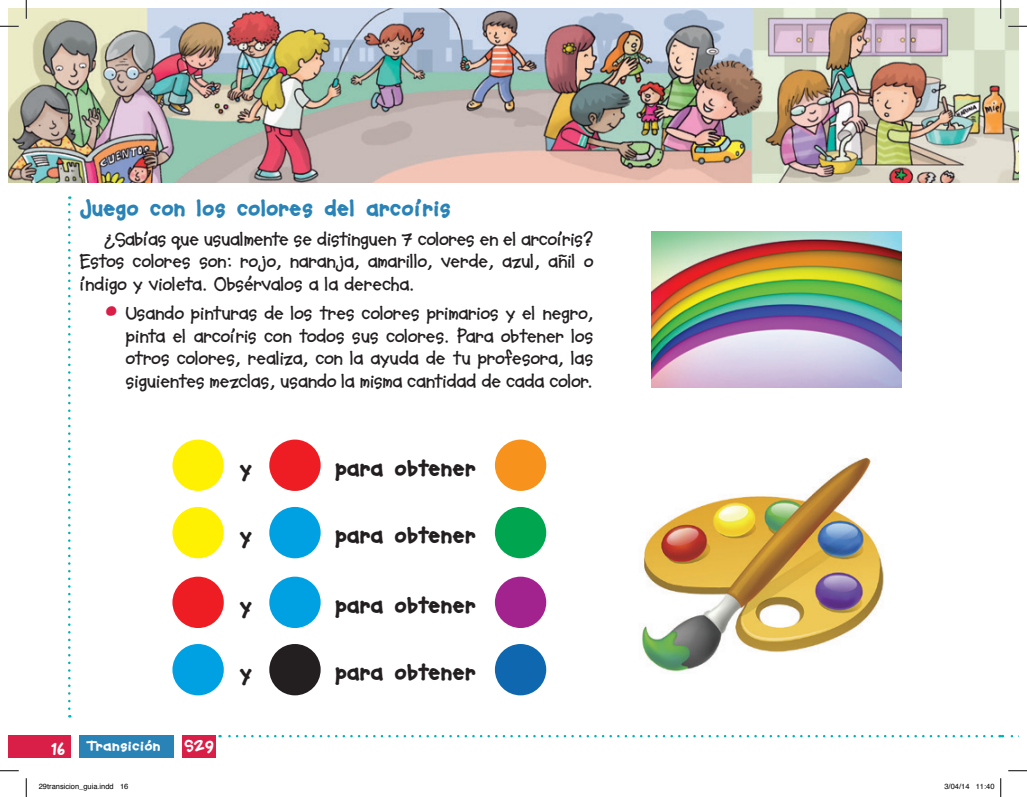
<style>
.page{position:relative;width:1027px;height:797px;background:#fff}
.page>*{position:absolute;margin:0;border:0;box-sizing:border-box;transform-origin:0 0}
.t1{font:800 25px "Soupbone OT";letter-spacing:-.005em;color:#231f20}
.t2{font:800 25px "Soupbone OT";letter-spacing:-.005em;color:#2a83b7}
.t3{font:700 20px/22.5px "Soupbone OT";letter-spacing:-.005em;color:#231f20;text-align:justify}
.t4{font:800 17.5px "Soupbone OT";color:#fff}
.t5{font:800 15px "Soupbone OT";letter-spacing:.02em;color:#fff;scale:1.1 1}
.t6{font:7.5px "Helvetica";color:#000}
.s1{color:#d91e47}
</style>
<div class="page">
<img style="left:9px;top:9px;width:1009px;height:173px">
<div style="left:9px;top:735px;width:62px;height:22px;background:#d91e47"></div>
<svg style="left:220px;top:735px;width:772px;height:2px"></svg>
<svg style="left:68px;top:196px;width:3px;height:512px"></svg>
<svg style="left:999px;top:735px;width:15px;height:2px"></svg>
<div style="left:79px;top:735px;width:95px;height:22px;background:#2a83b7"></div>
<div style="left:183px;top:735px;width:33px;height:22px;background:#d91e47"></div>
<div style="left:172px;top:439px;width:52px;height:52px;background:#fff101;border-radius:50%"></div>
<div style="left:172px;top:576px;width:52px;height:52px;background:#ee1d23;border-radius:50%"></div>
<div style="left:172px;top:507px;width:52px;height:51px;background:#fff101;border-radius:50%"></div>
<div style="left:172px;top:644px;width:52px;height:51px;background:#00a1e3;border-radius:50%"></div>
<div style="left:269px;top:439px;width:52px;height:52px;background:#ee1d23;border-radius:50%"></div>
<div style="left:269px;top:576px;width:52px;height:52px;background:#00a1e3;border-radius:50%"></div>
<div style="left:269px;top:507px;width:52px;height:51px;background:#00a1e3;border-radius:50%"></div>
<div style="left:269px;top:644px;width:52px;height:51px;background:#231f20;border-radius:50%"></div>
<div style="left:495px;top:439px;width:51px;height:52px;background:#f7931d;border-radius:50%"></div>
<div style="left:495px;top:576px;width:51px;height:52px;background:#a2238e;border-radius:50%"></div>
<div style="left:495px;top:507px;width:51px;height:51px;background:#00a54f;border-radius:50%"></div>
<div style="left:495px;top:644px;width:51px;height:51px;background:#0f68af;border-radius:50%"></div>
<img style="left:642px;top:457px;width:242px;height:215px">
<img style="left:652px;top:232px;width:249px;height:156px">
<svg style="left:0;top:25px;width:19px;height:2px"></svg>
<svg style="left:1008px;top:25px;width:19px;height:2px"></svg>
<svg style="left:0;top:770px;width:19px;height:1px"></svg>
<svg style="left:1008px;top:770px;width:19px;height:1px"></svg>
<svg style="left:25px;top:0;width:2px;height:19px"></svg>
<svg style="left:25px;top:778px;width:2px;height:19px"></svg>
<svg style="left:1000px;top:0;width:1px;height:19px"></svg>
<svg style="left:1000px;top:778px;width:1px;height:19px"></svg>
<p class="t2" style="left:79px;top:193px;width:373px">Juego con los colores del arcoíris</p>
<p class="t3" style="left:79px;top:227px;width:515px;text-indent:25px">¿Sabías que usualmente se distinguen 7 colores en el arcoíris?<br>Estos colores son: rojo, naranja, amarillo, verde, azul, añil o índigo y violeta. Obsérvalos a la derecha.</p>
<p class="t3" style="left:125px;top:302px;width:469px;text-indent:-21px"><span class="s1">•</span> Usando pinturas de los tres colores primarios y el negro, pinta el arcoíris con todos sus colores. Para obtener los otros colores, realiza, con la ayuda de tu profesora, las siguientes mezclas, usando la misma cantidad de cada color.</p>
<p class="t4" style="left:51px;top:737px;width:16px">16</p>
<p class="t5" style="left:87px;top:737px;width:68px">Transición</p>
<p class="t4" style="left:184px;top:734px;width:32px">S29</p>
<p class="t1" style="left:240px;top:452px;width:14px">y</p>
<p class="t1" style="left:240px;top:519px;width:14px">y</p>
<p class="t1" style="left:240px;top:589px;width:14px">y</p>
<p class="t1" style="left:240px;top:656px;width:14px">y</p>
<p class="t1" style="left:335px;top:452px;width:142px">para obtener</p>
<p class="t1" style="left:335px;top:519px;width:142px">para obtener</p>
<p class="t1" style="left:335px;top:589px;width:142px">para obtener</p>
<p class="t1" style="left:335px;top:656px;width:142px">para obtener</p>
<p class="t6" style="left:39px;top:781px;width:91px">29transicion_guia.indd 16</p>
<p class="t6" style="left:944px;top:781px;width:52px">3/04/14 11:40</p>
</div>
